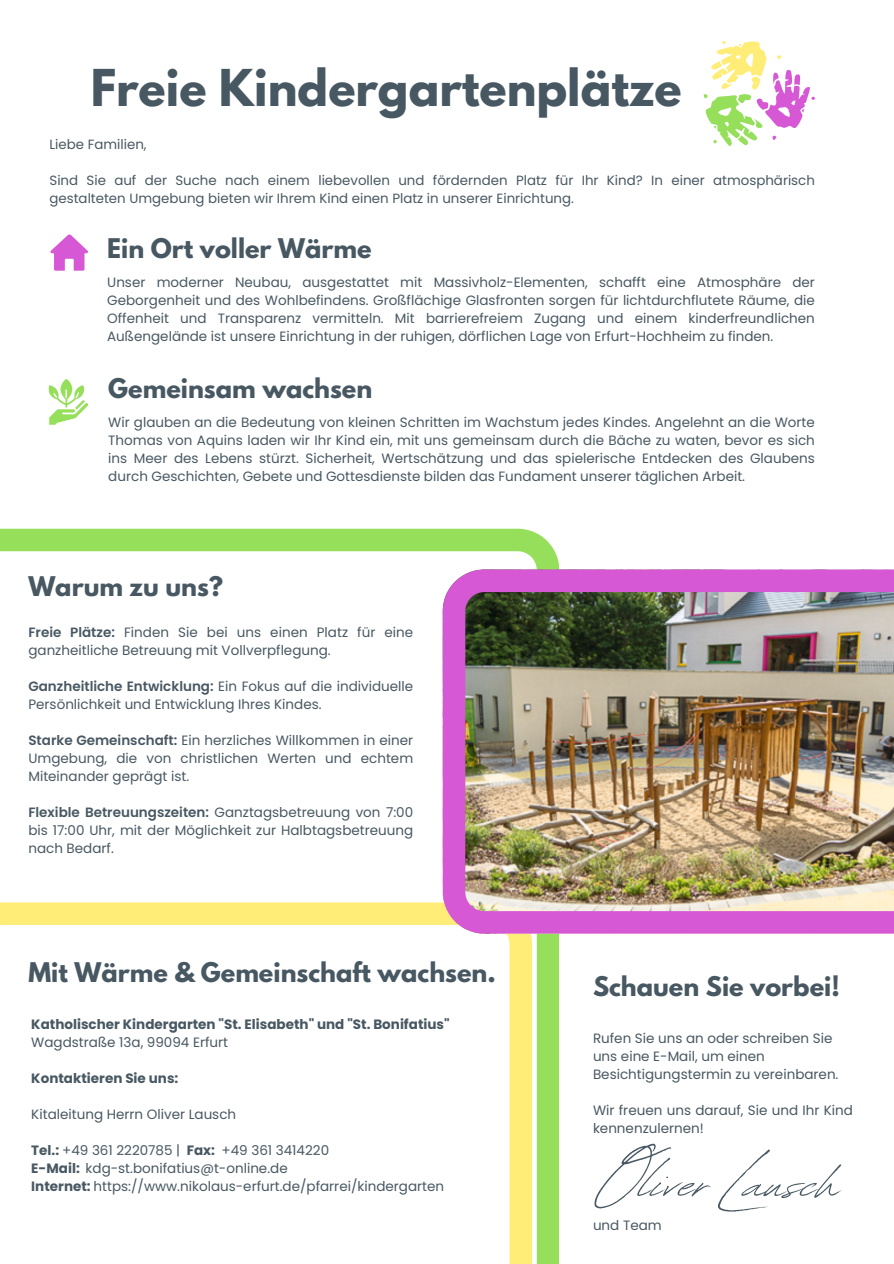
<style>
.page{position:relative;width:894px;height:1264px;background:#fff}
.page>*{position:absolute;margin:0;border:0;box-sizing:border-box;transform-origin:0 0}
.t1{font:75.6px "Revive 80 Signature";color:#485862}
.t2{font:700 45px "League Spartan";color:#485862}
.t3{font:700 24px "League Spartan";color:#485862}
.t4{font:13.5px/18px "Poppins";color:#485862}
.t5{font:700 13.5px "Poppins";color:#485862}
.t6{font:13.35px/17.9px "Poppins";color:#485862}
.s1{font-weight:600}
.s2{font-weight:700}
</style>
<div class="page">
<svg style="left:0;top:528px;width:559px;height:735px"></svg>
<svg style="left:50px;top:234px;width:38px;height:36px"></svg>
<svg style="left:0;top:902px;width:531px;height:361px"></svg>
<svg style="left:703px;top:41px;width:111px;height:106px"></svg>
<svg style="left:48px;top:379px;width:40px;height:46px"></svg>
<img style="left:442px;top:569px;width:451px;height:364px">
<h3 class="t2" style="left:91px;top:65px;width:592px">Freie Kindergartenplätze</h3>
<p class="t6" style="left:49px;top:135px;width:99px">Liebe Familien,</p>
<h3 class="t6" style="left:49px;top:171px;width:766px">Sind Sie auf der Suche nach einem liebevollen und fördernden Platz für Ihr Kind? In einer atmosphärisch gestalteten Umgebung bieten wir Ihrem Kind einen Platz in unserer Einrichtung.</h3>
<p class="t3" style="left:107px;top:236px;width:266px">Ein Ort voller Wärme</p>
<h3 class="t4" style="left:107px;top:273px;width:709px;text-align:justify">Unser moderner Neubau, ausgestattet mit Massivholz-Elementen, schafft eine Atmosphäre der Geborgenheit und des Wohlbefindens. Großflächige Glasfronten sorgen für lichtdurchflutete Räume, die Offenheit und Transparenz vermitteln. Mit barrierefreiem Zugang und einem kinderfreundlichen Außengelände ist unsere Einrichtung in der ruhigen, dörflichen Lage von Erfurt-Hochheim zu finden.</h3>
<p class="t3" style="left:108px;top:376px;width:265px">Gemeinsam wachsen</p>
<p class="t4" style="left:108px;top:413px;width:708px;text-align:justify">Wir glauben an die Bedeutung von kleinen Schritten im Wachstum jedes Kindes. Angelehnt an die Worte Thomas von Aquins laden wir Ihr Kind ein, mit uns gemeinsam durch die Bäche zu waten, bevor es sich ins Meer des Lebens stürzt. Sicherheit, Wertschätzung und das spielerische Entdecken des Glaubens durch Geschichten, Gebete und Gottesdienste bilden das Fundament unserer täglichen Arbeit.</p>
<p class="t3" style="left:28px;top:575px;width:196px">Warum zu uns?</p>
<p class="t4" style="left:28px;top:623px;width:386px"><span class="s1">Freie Plätze:</span> Finden Sie bei uns einen Platz für eine ganzheitliche Betreuung mit Vollverpflegung.</p>
<p class="t4" style="left:28px;top:677px;width:386px"><span class="s1">Ganzheitliche Entwicklung:</span> Ein Fokus auf die individuelle<br>Persönlichkeit und Entwicklung Ihres Kindes.</p>
<h3 class="t4" style="left:28px;top:731px;width:386px;text-align:justify"><span class="s1">Starke Gemeinschaft:</span> Ein herzliches Willkommen in einer Umgebung, die von christlichen Werten und echtem Miteinander geprägt ist.</h3>
<p class="t4" style="left:28px;top:803px;width:386px;text-align:justify"><span class="s1">Flexible Betreuungszeiten:</span> Ganztagsbetreuung von 7:00 bis 17:00 Uhr, mit der Möglichkeit zur Halbtagsbetreuung nach Bedarf.</p>
<p class="t3" style="left:28px;top:960px;width:469px">Mit Wärme &amp; Gemeinschaft wachsen.</p>
<p class="t5" style="left:31px;top:1015px;width:420px">Katholischer Kindergarten "St. Elisabeth" und "St. Bonifatius"</p>
<h2 class="t4" style="left:31px;top:1033px;width:198px">Wagdstraße 13a, 99094 Erfurt</h2>
<p class="t5" style="left:31px;top:1069px;width:148px">Kontaktieren Sie uns:</p>
<p class="t4" style="left:31px;top:1105px;width:206px">Kitaleitung Herrn Oliver Lausch</p>
<p class="t4" style="left:31px;top:1141px;width:185px"><span class="s2">Tel.:</span> +49 361 2220785 | <span class="s2">Fax:</span></p>
<h3 class="t4" style="left:31px;top:1141px;width:414px;text-indent:190px">+49 361 3414220<br><span class="s2">E-Mail:</span> kdg-st.bonifatius@t-online.de<br><span class="s2">Internet:</span> https://www.nikolaus-erfurt.de/pfarrei/kindergarten</h3>
<p class="t3" style="left:593px;top:974px;width:248px">Schauen Sie vorbei!</p>
<h4 class="t4" style="left:593px;top:1029px;width:247px">Rufen Sie uns an oder schreiben Sie uns eine E-Mail, um einen<br>Besichtigungstermin zu vereinbaren.</h4>
<p class="t4" style="left:593px;top:1101px;width:261px">Wir freuen uns darauf, Sie und Ihr Kind kennenzulernen!</p>
<p class="t1" style="left:597px;top:1125px;width:245px">Oliver Lausch</p>
<p class="t4" style="left:593px;top:1216px;width:70px">und Team</p>
</div>
